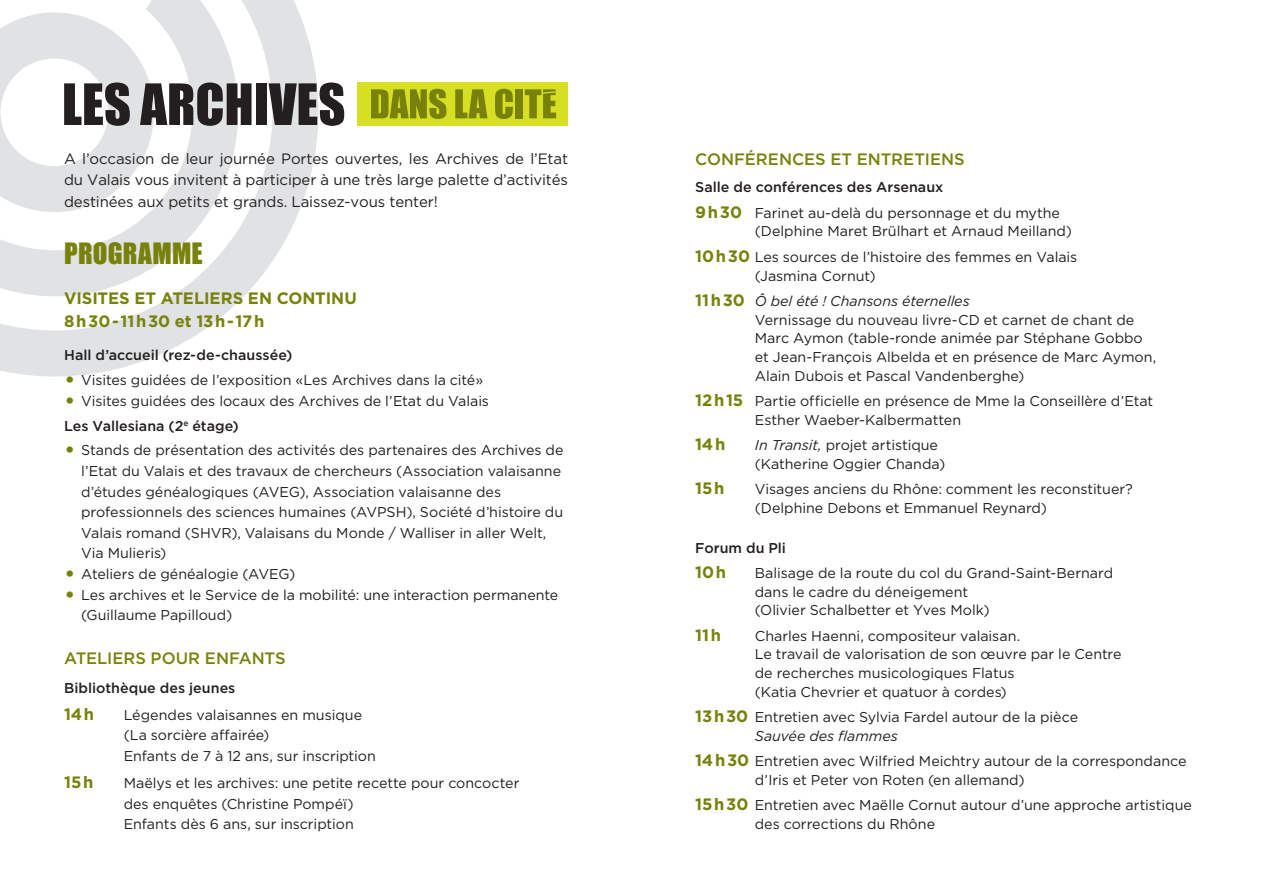
<style>
.page{position:relative;width:1263px;height:893px;background:#fff}
.page>*{position:absolute;margin:0;border:0;box-sizing:border-box;transform-origin:0 0}
.t1{font:27px "Impact";letter-spacing:.01em;color:#78820b}
.t2{font:700 16.5px/22.8px "Gotham";letter-spacing:-.005em;color:#78820b}
.t3{font:500 16.5px "Gotham";color:#78820b}
.t4{font:15px/21.3px "Gotham";letter-spacing:-.01em;color:#231f20;text-align:justify}
.t5{font:14.25px/18.8px "Gotham";color:#231f20}
.t6{font:500 14.25px "Gotham";color:#231f20}
.t7{font:italic 14.25px/25.3px "Gotham";letter-spacing:-.005em;color:#231f20}
.s1{font-size:24px;color:#78820b}
.s2{font-weight:500}
.s3{font-weight:700;font-size:16.5px;color:#78820b}
.s4{font-style:normal}
.s5{font-weight:700;font-style:normal;font-size:16.5px;color:#78820b}
.s6{font-style:italic}
</style>
<div class="page">
<svg style="left:0;top:0;width:345px;height:376px"></svg>
<svg style="left:0;top:0;width:264px;height:296px;fill:#e1e2e4"></svg>
<div style="left:357px;top:83px;width:211px;height:43px;background:#d6df21"></div>
<svg style="left:0;top:0;width:252px;height:243px"></svg>
<div style="left:256px;top:83px;width:11px;height:42px;background:#231f20"></div>
<svg style="left:269px;top:83px;width:75px;height:43px"></svg>
<svg style="left:371px;top:89px;width:75px;height:30px"></svg>
<svg style="left:455px;top:89px;width:32px;height:29px"></svg>
<svg style="left:495px;top:89px;width:18px;height:30px"></svg>
<div style="left:516px;top:89px;width:7px;height:29px;background:#78820b"></div>
<svg style="left:525px;top:89px;width:31px;height:29px"></svg>
<p class="t4" style="left:64px;top:148px;width:505px">A l’occasion de leur journée Portes ouvertes, les Archives de l’Etat du Valais vous invitent à participer à une très large palette d’activités destinées aux petits et grands. Laissez-vous tenter!</p>
<h1 class="t1" style="left:64px;top:232px;width:140px">PROGRAMME</h1>
<p class="t2" style="left:64px;top:286px;width:294px">VISITES ET ATELIERS EN CONTINU<br>8h30-11h30 et 13h-17h</p>
<p class="t6" style="left:64px;top:347px;width:230px">Hall d’accueil (rez-de-chaussée)</p>
<p class="t5" style="left:64px;top:370px;width:421px"><span class="s1">•</span> Visites guidées de l’exposition «Les Archives dans la cité»</p>
<p class="t5" style="left:64px;top:388px;width:426px;line-height:24.9px"><span class="s1">•</span> Visites guidées des locaux des Archives de l’Etat du Valais<br><span class="s2">Les Vallesiana (2</span><sup>e</sup> <span class="s2">étage)</span></p>
<p class="t5" style="left:81px;top:440px;width:484px;line-height:20.5px;text-indent:-17px"><span class="s1">•</span> Stands de présentation des activités des partenaires des Archives de l’Etat du Valais et des travaux de chercheurs (Association valaisanne d’études généalogiques (AVEG), Association valaisanne des professionnels des sciences humaines (AVPSH), Société d’histoire du Valais romand (SHVR), Valaisans du Monde / Walliser in aller Welt, Via Mulieris)</p>
<p class="t5" style="left:64px;top:564px;width:233px"><span class="s1">•</span> Ateliers de généalogie (AVEG)</p>
<p class="t5" style="left:81px;top:584px;width:479px;line-height:20.5px;text-indent:-17px"><span class="s1">•</span> Les archives et le Service de la mobilité: une interaction permanente (Guillaume Papilloud)</p>
<p class="t3" style="left:64px;top:648px;width:223px">ATELIERS POUR ENFANTS</p>
<p class="t6" style="left:64px;top:679px;width:173px">Bibliothèque des jeunes</p>
<p class="t2" style="left:64px;top:702px;width:32px">14h</p>
<p class="t5" style="left:124px;top:704px;width:254px;line-height:20.5px">Légendes valaisannes en musique (La sorcière affairée)<br>Enfants de 7 à 12 ans, sur inscription</p>
<p class="t2" style="left:64px;top:770px;width:31px">15h</p>
<p class="t5" style="left:124px;top:772px;width:397px;line-height:20.5px">Maëlys et les archives: une petite recette pour concocter des enquêtes (Christine Pompéï)<br>Enfants dès 6 ans, sur inscription</p>
<p class="t3" style="left:695px;top:150px;width:271px">CONFÉRENCES ET ENTRETIENS</p>
<p class="t5" style="left:695px;top:174px;width:366px;line-height:25.3px"><span class="s2">Salle de conférences des Arsenaux<br></span><span class="s3">9h30</span> Farinet au-delà du personnage et du mythe</p>
<p class="t5" style="left:695px;top:219px;width:384px;line-height:25.3px;text-indent:60px">(Delphine Maret Brülhart et Arnaud Meilland)<br><span class="s3">10h30</span> Les sources de l’histoire des femmes en Valais</p>
<p class="t7" style="left:695px;top:263px;width:276px;text-indent:60px"><span class="s4">(Jasmina Cornut)<br></span><span class="s5">11h30</span> Ô bel été ! Chansons éternelles</p>
<p class="t5" style="left:755px;top:310px;width:403px">Vernissage du nouveau livre-CD et carnet de chant de Marc Aymon (table-ronde animée par Stéphane Gobbo et Jean-François Albelda et en présence de Marc Aymon, Alain Dubois et Pascal Vandenberghe)</p>
<p class="t5" style="left:755px;top:392px;width:400px;text-indent:-60px"><span class="s3">12h15</span> Partie officielle en présence de Mme la Conseillère d’Etat<br>Esther Waeber-Kalbermatten</p>
<p class="t2" style="left:695px;top:433px;width:32px">14h</p>
<p class="t5" style="left:755px;top:436px;width:192px"><span class="s6">In Transit,</span> projet artistique (Katherine Oggier Chanda)</p>
<p class="t2" style="left:695px;top:477px;width:31px">15h</p>
<p class="t5" style="left:755px;top:480px;width:380px">Visages anciens du Rhône: comment les reconstituer? (Delphine Debons et Emmanuel Reynard)</p>
<p class="t6" style="left:695px;top:539px;width:92px">Forum du Pli</p>
<p class="t2" style="left:695px;top:560px;width:32px">10h</p>
<p class="t5" style="left:755px;top:563px;width:360px">Balisage de la route du col du Grand-Saint-Bernard dans le cadre du déneigement<br>(Olivier Schalbetter et Yves Molk)</p>
<p class="t2" style="left:695px;top:623px;width:27px">11h</p>
<p class="t5" style="left:755px;top:626px;width:368px">Charles Haenni, compositeur valaisan.<br>Le travail de valorisation de son œuvre par le Centre de recherches musicologiques Flatus<br>(Katia Chevrier et quatuor à cordes)</p>
<p class="t5" style="left:755px;top:708px;width:325px;text-indent:-60px"><span class="s3">13h30</span> Entretien avec Sylvia Fardel autour de la pièce<br><span class="s6">Sauvée des flammes</span></p>
<p class="t5" style="left:755px;top:752px;width:433px;text-indent:-60px"><span class="s3">14h30</span> Entretien avec Wilfried Meichtry autour de la correspondance d’Iris et Peter von Roten (en allemand)</p>
<p class="t5" style="left:755px;top:796px;width:439px;text-indent:-60px"><span class="s3">15h30</span> Entretien avec Maëlle Cornut autour d’une approche artistique des corrections du Rhône</p>
</div>
